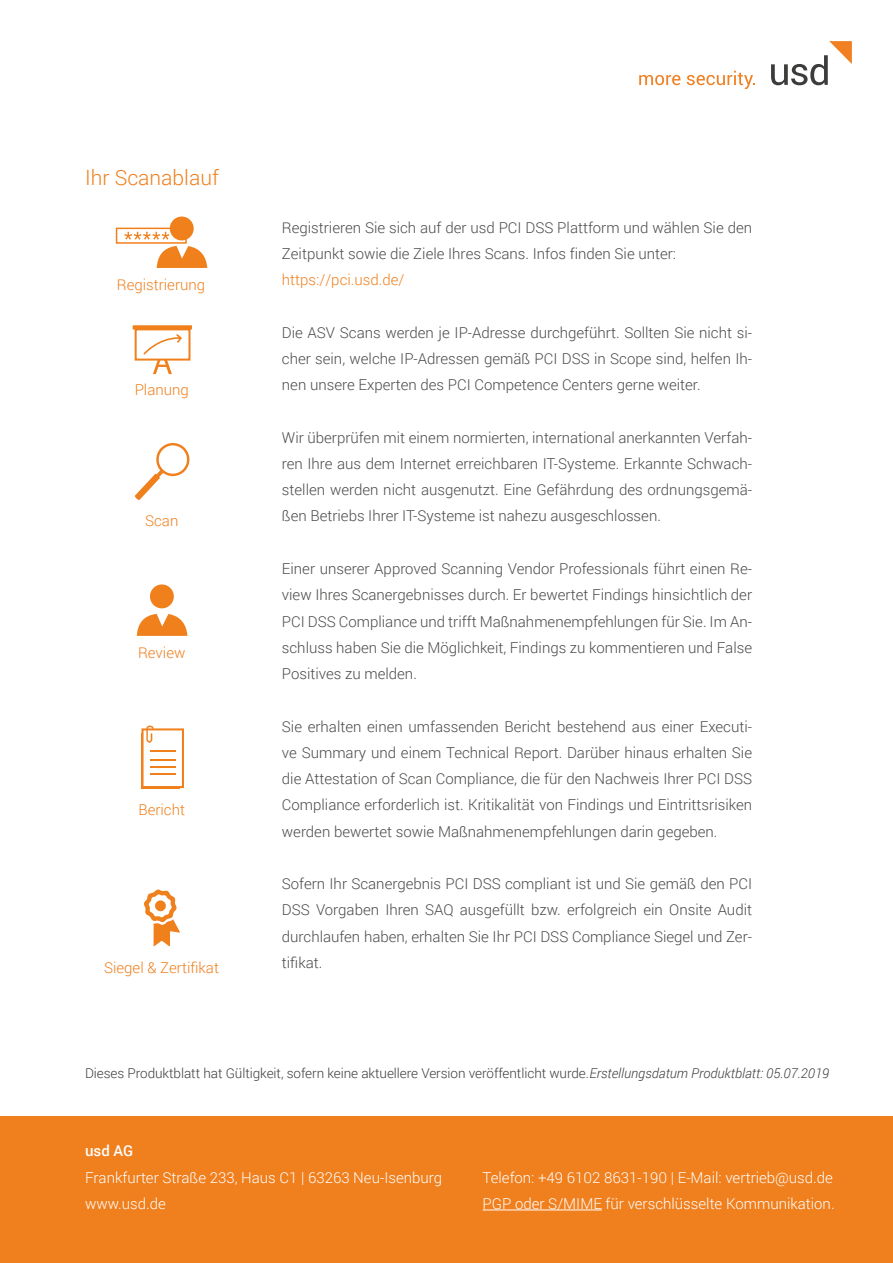
<style>
.page{position:relative;width:893px;height:1263px;background:#fff}
.page>*{position:absolute;margin:0;border:0;box-sizing:border-box;transform-origin:0 0}
.t1{font:300 21px "Roboto";color:#f07f1d}
.t2{font:300 15px/26.2px "Roboto";color:#4a4a49;text-align:justify}
.t3{font:300 15px/26.2px "Roboto";color:#fff}
.t4{font:300 15px "Roboto";color:#f07f1d}
.t5{font:500 15px "Roboto";color:#fff}
.t6{font:300 13.5px "Roboto";letter-spacing:-.005em;color:#3c3c3b}
.s1{font-style:italic}
</style>
<div class="page">
<svg style="left:771px;top:41px;width:81px;height:44px"></svg>
<svg style="left:639px;top:75px;width:41px;height:10px"></svg>
<svg style="left:687px;top:71px;width:68px;height:18px"></svg>
<svg style="left:153px;top:361px;width:19px;height:13px"></svg>
<div style="left:135px;top:328px;width:55px;height:33px;background:#fff;border:2px solid #f0801c"></div>
<div style="left:133px;top:325px;width:59px;height:5px;background:#f0801c"></div>
<svg style="left:143px;top:334px;width:39px;height:20px"></svg>
<div style="left:150px;top:584px;width:24px;height:24px;background:#f0801c;border-radius:50%"></div>
<svg style="left:136px;top:614px;width:51px;height:22px"></svg>
<svg style="left:144px;top:889px;width:36px;height:57px"></svg>
<svg style="left:141px;top:726px;width:43px;height:62px"></svg>
<svg style="left:135px;top:443px;width:55px;height:57px"></svg>
<div style="left:0;top:1116px;width:893px;height:147px;background:#f07f1d"></div>
<div style="left:170px;top:217px;width:24px;height:23px;background:#f0801c;border-radius:50%"></div>
<svg style="left:156px;top:246px;width:51px;height:22px"></svg>
<div style="left:116px;top:228px;width:71px;height:16px;border:2px solid #f0801c"></div>
<svg style="left:124px;top:232px;width:45px;height:8px"></svg>
<hr style="left:483px;top:1209px;width:119px;height:1px;background:#fff">
<h1 class="t1" style="left:85px;top:163px;width:135px">Ihr Scanablauf</h1>
<p class="t4" style="left:117px;top:274px;width:90px">Registrierung</p>
<p class="t4" style="left:135px;top:379px;width:56px">Planung</p>
<p class="t4" style="left:145px;top:510px;width:35px">Scan</p>
<p class="t4" style="left:138px;top:642px;width:49px">Review</p>
<p class="t4" style="left:138px;top:799px;width:48px">Bericht</p>
<p class="t4" style="left:104px;top:957px;width:116px">Siegel &amp; Zertifikat</p>
<p class="t2" style="left:282px;top:214px;width:472px">Registrieren Sie sich auf der usd PCI DSS Plattform und wählen Sie den<br>Zeitpunkt sowie die Ziele Ihres Scans. Infos finden Sie unter:</p>
<p class="t4" style="left:282px;top:269px;width:124px">https://pci.usd.de/</p>
<p class="t2" style="left:282px;top:319px;width:472px">Die ASV Scans werden je IP-Adresse durchgeführt. Sollten Sie nicht si&shy;cher sein, welche IP-Adressen gemäß PCI DSS in Scope sind, helfen Ih&shy;nen unsere Experten des PCI Competence Centers gerne weiter.</p>
<p class="t2" style="left:282px;top:424px;width:472px">Wir überprüfen mit einem normierten, international anerkannten Verfah&shy;ren Ihre aus dem Internet erreichbaren IT-Systeme. Erkannte Schwach&shy;stellen werden nicht ausgenutzt. Eine Gefährdung des ordnungsgemä&shy;ßen Betriebs Ihrer IT-Systeme ist nahezu ausgeschlossen.</p>
<p class="t2" style="left:282px;top:555px;width:472px">Einer unserer Approved Scanning Vendor Professionals führt einen Re&shy;view Ihres Scanergebnisses durch. Er bewertet Findings hinsichtlich der PCI DSS Compliance und trifft Maßnahmenempfehlungen für Sie. Im An&shy;schluss haben Sie die Möglichkeit, Findings zu kommentieren und False Positives zu melden.</p>
<p class="t2" style="left:282px;top:712px;width:472px">Sie erhalten einen umfassenden Bericht bestehend aus einer Executi&shy;ve Summary und einem Technical Report. Darüber hinaus erhalten Sie die Attestation of Scan Compliance, die für den Nachweis Ihrer PCI DSS Compliance erforderlich ist. Kritikalität von Findings und Eintrittsrisiken werden bewertet sowie Maßnahmenempfehlungen darin gegeben.</p>
<p class="t2" style="left:282px;top:870px;width:472px">Sofern Ihr Scanergebnis PCI DSS compliant ist und Sie gemäß den PCI DSS Vorgaben Ihren SAQ ausgefüllt bzw. erfolgreich ein Onsite Audit durchlaufen haben, erhalten Sie Ihr PCI DSS Compliance Siegel und Zer&shy;tifikat.</p>
<p class="t6" style="left:85px;top:1063px;width:746px">Dieses Produktblatt hat Gültigkeit, sofern keine aktuellere Version veröffentlicht wurde. <span class="s1">Erstellungsdatum Produktblatt: 05.07.2019</span></p>
<p class="t5" style="left:85px;top:1140px;width:50px">usd AG</p>
<p class="t3" style="left:85px;top:1164px;width:359px">Frankfurter Straße 233, Haus C1 | 63263 Neu-Isenburg www.usd.de</p>
<p class="t3" style="left:483px;top:1164px;width:353px">Telefon: +49 6102 8631-190 | E-Mail: vertrieb@usd.de<br>PGP oder S/MIME für verschlüsselte Kommunikation.</p>
</div>
